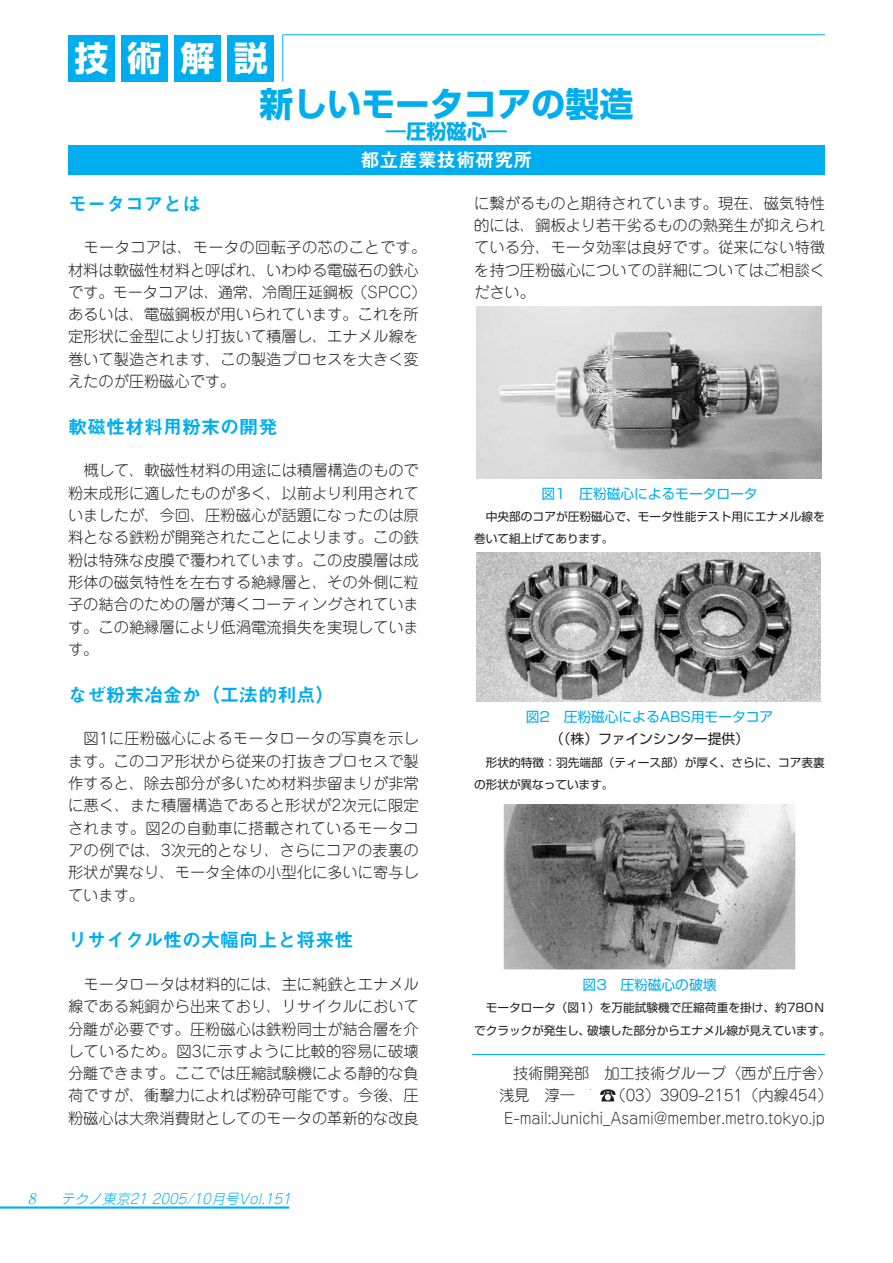
<style>
.page{position:relative;width:893px;height:1263px;background:#fff}
.page>*{position:absolute;margin:0;border:0;box-sizing:border-box;transform-origin:0 0}
.t1{font:700 34.05px "Shin Go Pro";color:#00adef}
.t2{font:700 34.05px "Shin Go Pro";color:#fff}
.t3{font:700 20.25px "Shin Go Pro";color:#00adef}
.t4{font:19.2px "Midashi Go Pro MB31";letter-spacing:-.005em;color:#00adef}
.t5{font:19.2px "Midashi Go Pro MB31";color:#fff}
.t6{font:300 15.3px/22.4px "Jun 101 Pro";letter-spacing:-.005em;color:#231f20;text-align:justify}
.t7{font:300 15.3px "Jun 101 Pro";letter-spacing:-.005em;color:#231f20;scale:.95 1}
.t8{font:italic 300 14.85px "Ryumin Pro";color:#00adef}
.t9{font:13.8px "Shin Go Pro";letter-spacing:-.01em;color:#00adef}
.t10{font:italic 300 13.8px "Jun 101 Pro";color:#00adef}
.t11{font:13.8px "Shin Go Pro";letter-spacing:-.01em;color:#231f20}
.t12{font:11.7px/22.4px "Shin Go Pro";color:#231f20}
</style>
<div class="page">
<hr style="left:0;top:1206px;width:289px;height:3px;background:#00adef">
<div style="left:68px;top:35px;width:47px;height:47px;background:#00adef"></div>
<div style="left:121px;top:35px;width:47px;height:47px;background:#00adef"></div>
<div style="left:174px;top:35px;width:47px;height:47px;background:#00adef"></div>
<div style="left:227px;top:35px;width:47px;height:47px;background:#00adef"></div>
<hr style="left:282px;top:35px;width:1px;height:47px;background:#00adef">
<hr style="left:283px;top:34px;width:542px;height:1px;background:#00adef">
<div style="left:68px;top:145px;width:757px;height:30px;background:#00adef"></div>
<hr style="left:472px;top:1054px;width:353px;height:1px;background:#00adef">
<img style="left:476px;top:306px;width:345px;height:172px">
<img style="left:476px;top:553px;width:345px;height:149px">
<img style="left:504px;top:804px;width:291px;height:165px">
<svg style="left:600px;top:1089px;width:15px;height:13px"></svg>
<h1 class="t2" style="left:74px;top:45px;width:195px">技術解説</h1>
<h1 class="t1" style="left:259px;top:91px;width:376px">新しいモータコアの製造</h1>
<h2 class="t3" style="left:386px;top:124px;width:123px">―圧粉磁心―</h2>
<p class="t5" style="left:360px;top:152px;width:174px">都立産業技術研究所</p>
<p class="t4" style="left:68px;top:196px;width:135px">モータコアとは</p>
<p class="t6" style="left:68px;top:238px;width:360px;text-align:left;text-indent:16px">モータコアは、モータの回転子の芯のことです。材料は軟磁性材料と呼ばれ、いわゆる電磁石の鉄心です。モータコアは、通常、冷間圧延鋼板（SPCC）あるいは、電磁鋼板が用いられています。これを所定形状に金型により打抜いて積層し、エナメル線を巻いて製造されます、この製造プロセスを大きく変えたのが圧粉磁心です。</p>
<p class="t4" style="left:68px;top:419px;width:211px">軟磁性材料用粉末の開発</p>
<p class="t6" style="left:68px;top:462px;width:352px;text-indent:16px">概して、軟磁性材料の用途には積層構造のもので粉末成形に適したものが多く、以前より利用されていましたが、今回、圧粉磁心が話題になったのは原料となる鉄粉が開発されたことによります。この鉄粉は特殊な皮膜で覆われています。この皮膜層は成形体の磁気特性を左右する絶縁層と、その外側に粒子の結合のための層が薄くコーティングされています。この絶縁層により低渦電流損失を実現しています。</p>
<p class="t4" style="left:68px;top:687px;width:268px">なぜ粉末冶金か（工法的利点）</p>
<p class="t6" style="left:68px;top:729px;width:352px;text-indent:16px">図1に圧粉磁心によるモータロータの写真を示します。このコア形状から従来の打抜きプロセスで製作すると、除去部分が多いため材料歩留まりが非常に悪く、また積層構造であると形状が2次元に限定されます。図2の自動車に搭載されているモータコアの例では、3次元的となり、さらにコアの表裏の形状が異なり、モータ全体の小型化に多いに寄与しています。</p>
<p class="t4" style="left:68px;top:933px;width:287px">リサイクル性の大幅向上と将来性</p>
<p class="t6" style="left:68px;top:975px;width:352px;text-indent:16px">モータロータは材料的には、主に純鉄とエナメル線である純銅から出来ており、リサイクルにおいて分離が必要です。圧粉磁心は鉄粉同士が結合層を介しているため。図3に示すように比較的容易に破壊分離できます。ここでは圧縮試験機による静的な負荷ですが、衝撃力によれば粉砕可能です。今後、圧粉磁心は大衆消費財としてのモータの革新的な改良</p>
<p class="t8" style="left:28px;top:1192px;width:12px">8</p>
<p class="t10" style="left:61px;top:1193px;width:235px">テクノ東京21 2005/10月号Vol.151</p>
<p class="t6" style="left:474px;top:194px;width:352px">に繋がるものと期待されています。現在、磁気特性的には、鋼板より若干劣るものの熱発生が抑えられている分、モータ効率は良好です。従来にない特徴を持つ圧粉磁心についての詳細についてはご相談ください。</p>
<p class="t9" style="left:541px;top:488px;width:218px">図1 圧粉磁心によるモータロータ</p>
<p class="t12" style="left:474px;top:507px;width:352px;text-indent:12px">中央部のコアが圧粉磁心で、モータ性能テスト用にエナメル線を巻いて組上げてあります。</p>
<p class="t9" style="left:526px;top:712px;width:249px">図2 圧粉磁心によるABS用モータコア</p>
<p class="t11" style="left:550px;top:734px;width:200px">（（株）ファインシンター提供）</p>
<p class="t12" style="left:474px;top:753px;width:352px;text-indent:12px">形状的特徴：羽先端部（ティース部）が厚く、さらに、コア表裏の形状が異なっています。</p>
<p class="t9" style="left:583px;top:979px;width:135px">図3 圧粉磁心の破壊</p>
<p class="t12" style="left:474px;top:998px;width:358px;text-align:center">モータロータ（図1）を万能試験機で圧縮荷重を掛け、約780Ｎ<br>でクラックが発生し、破壊した部分からエナメル線が見えています。</p>
<p class="t6" style="left:513px;top:1064px;width:321px">技術開発部　加工技術グループ〈西が丘庁舎〉</p>
<p class="t6" style="left:499px;top:1087px;width:335px">浅見　淳一　℡ （03）3909-2151（内線454）</p>
<p class="t7" style="left:504px;top:1112px;width:339px">E-mail:Junichi_Asami@member.metro.tokyo.jp</p>
</div>
